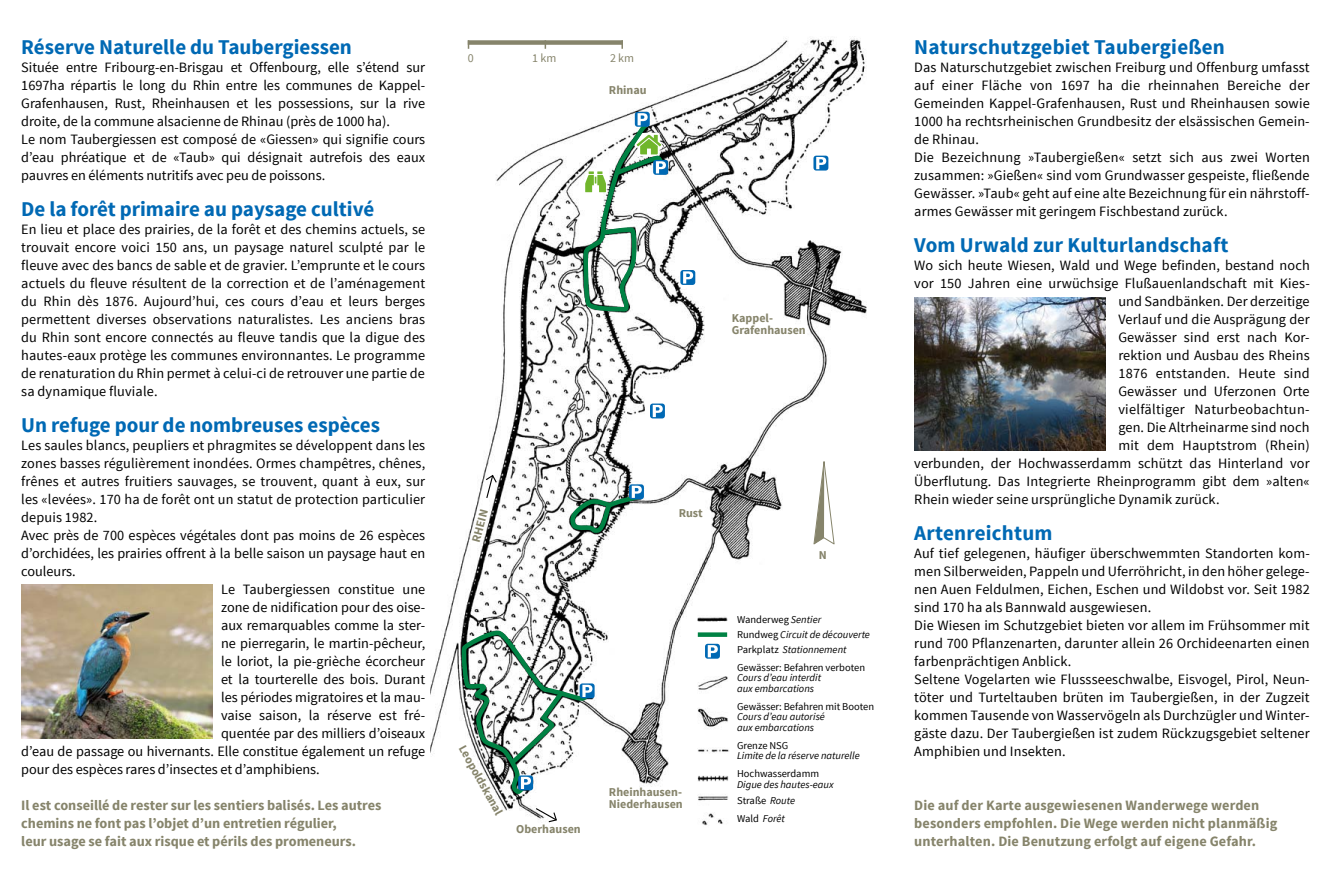
<style>
.page{position:relative;width:1331px;height:893px;background:#fff}
.page>*{position:absolute;margin:0;border:0;box-sizing:border-box;transform-origin:0 0}
.t1{font:700 21px "Source Sans Pro";color:#0069b4}
.t2{font:14.25px/18px "Source Sans Pro";letter-spacing:.01em;color:#000}
.t3{font:700 14.25px/18px "Source Sans Pro";color:#86846b}
.t4{font:700 12px/12px "Source Sans Pro";color:#86846b}
.t5{font:12px "Source Sans Pro";color:#86846b}
.t6{font:italic 10.5px/15px "Source Sans Pro";color:#000}
.t7{font:10.5px "Source Sans Pro";color:#000}
.s1{font-style:normal}
</style>
<div class="page">
<img style="left:431px;top:38px;width:436px;height:778px">
<img style="left:693px;top:743px;width:37px;height:15px">
<img style="left:693px;top:771px;width:37px;height:55px">
<img style="left:21px;top:585px;width:192px;height:153px">
<img style="left:914px;top:297px;width:192px;height:153px">
<svg style="left:567px;top:484px;width:77px;height:52px"></svg>
<svg style="left:650px;top:404px;width:15px;height:14px"></svg>
<svg style="left:581px;top:112px;width:87px;height:203px"></svg>
<svg style="left:813px;top:156px;width:15px;height:15px"></svg>
<svg style="left:680px;top:270px;width:15px;height:15px"></svg>
<svg style="left:458px;top:627px;width:137px;height:173px"></svg>
<svg style="left:485px;top:474px;width:13px;height:25px"></svg>
<svg style="left:535px;top:807px;width:23px;height:16px"></svg>
<img style="left:693px;top:611px;width:105px;height:15px">
<img style="left:693px;top:672px;width:37px;height:23px">
<img style="left:693px;top:707px;width:37px;height:24px">
<div style="left:698px;top:632px;width:29px;height:5px;background:#008244"></div>
<svg style="left:813px;top:456px;width:22px;height:89px"></svg>
<div style="left:468px;top:40px;width:155px;height:5px;background:#86846b"></div>
<svg style="left:705px;top:644px;width:15px;height:15px"></svg>
<h1 class="t1" style="left:21px;top:34px;width:332px">Réserve Naturelle du Taubergiessen</h1>
<p class="t2" style="left:21px;top:59px;width:405px">Située entre Fribourg-en-Brisgau et Offenbourg, elle s’étend sur 1697ha répartis le long du Rhin entre les communes de Kappel-Grafenhausen, Rust, Rheinhausen et les possessions, sur la rive droite, de la commune alsacienne de Rhinau (près de 1000 ha).<br>Le nom Taubergiessen est composé de «Giessen» qui signifie cours d’eau phréatique et de «Taub» qui désignait autrefois des eaux pauvres en éléments nutritifs avec peu de poissons.</p>
<h1 class="t1" style="left:21px;top:196px;width:355px">De la forêt primaire au paysage cultivé</h1>
<p class="t2" style="left:21px;top:221px;width:405px;text-align:justify">En lieu et place des prairies, de la forêt et des chemins actuels, se trouvait encore voici 150 ans, un paysage naturel sculpté par le fleuve avec des bancs de sable et de gravier. L’emprunte et le cours actuels du fleuve résultent de la correction et de l’aménagement du Rhin dès 1876. Aujourd’hui, ces cours d’eau et leurs berges permettent diverses observations naturalistes. Les anciens bras du Rhin sont encore connectés au fleuve tandis que la digue des hautes-eaux protège les communes environnantes. Le programme de renaturation du Rhin permet à celui-ci de retrouver une partie de sa dynamique fluviale.</p>
<h1 class="t1" style="left:21px;top:412px;width:360px">Un refuge pour de nombreuses espèces</h1>
<p class="t2" style="left:21px;top:437px;width:405px">Les saules blancs, peupliers et phragmites se développent dans les</p>
<p class="t2" style="left:21px;top:455px;width:405px">zones basses régulièrement inondées. Ormes champêtres, chênes,</p>
<p class="t2" style="left:21px;top:473px;width:405px">frênes et autres fruitiers sauvages, se trouvent, quant à eux, sur</p>
<p class="t2" style="left:21px;top:491px;width:405px">les «levées». 170 ha de forêt ont un statut de protection particulier</p>
<p class="t2" style="left:21px;top:509px;width:78px">depuis 1982.</p>
<p class="t2" style="left:21px;top:527px;width:405px">Avec près de 700 espèces végétales dont pas moins de 26 espèces</p>
<p class="t2" style="left:21px;top:545px;width:405px">d’orchidées, les prairies offrent à la belle saison un paysage haut en</p>
<p class="t2" style="left:21px;top:563px;width:56px">couleurs.</p>
<p class="t2" style="left:221px;top:581px;width:206px">Le Taubergiessen constitue une</p>
<p class="t2" style="left:221px;top:598px;width:206px">zone de nidification pour des oise-</p>
<p class="t2" style="left:221px;top:616px;width:206px">aux remarquables comme la ster-</p>
<p class="t2" style="left:221px;top:634px;width:206px">ne pierregarin, le martin-pêcheur,</p>
<p class="t2" style="left:221px;top:652px;width:206px">le loriot, la pie-grièche écorcheur</p>
<p class="t2" style="left:221px;top:670px;width:206px">et la tourterelle des bois. Durant</p>
<p class="t2" style="left:221px;top:688px;width:206px">les périodes migratoires et la mau-</p>
<p class="t2" style="left:221px;top:706px;width:206px">vaise saison, la réserve est fré-</p>
<p class="t2" style="left:221px;top:724px;width:206px">quentée par des milliers d’oiseaux</p>
<p class="t2" style="left:21px;top:742px;width:405px">d’eau de passage ou hivernants. Elle constitue également un refuge</p>
<p class="t2" style="left:21px;top:760px;width:300px">pour des espèces rares d’insectes et d’amphibiens.</p>
<p class="t3" style="left:21px;top:797px;width:362px">Il est conseillé de rester sur les sentiers balisés. Les autres chemins ne font pas l’objet d’un entretien régulier,<br>leur usage se fait aux risque et périls des promeneurs.</p>
<p class="t5" style="left:468px;top:50px;width:7px">0</p>
<p class="t5" style="left:532px;top:50px;width:26px">1 km</p>
<p class="t5" style="left:610px;top:50px;width:25px">2 km</p>
<p class="t4" style="left:609px;top:85px;width:39px">Rhinau</p>
<p class="t4" style="left:732px;top:312px;width:76px">Kappel-<br>Grafenhausen</p>
<p class="t4" style="left:470px;top:541px;width:35px;rotate:-75deg">RHEIN</p>
<p class="t4" style="left:679px;top:508px;width:26px">Rust</p>
<p class="t4" style="left:467px;top:743px;width:79px;rotate:61deg">Leopoldskanal</p>
<p class="t4" style="left:516px;top:823px;width:66px">Oberhausen</p>
<p class="t4" style="left:609px;top:786px;width:75px">Rheinhausen-<br>Niederhausen</p>
<p class="t4" style="left:819px;top:549px;width:9px">N</p>
<p class="t6" style="left:737px;top:612px;width:134px"><span class="s1">Wanderweg</span> Sentier<br><span class="s1">Rundweg</span> Circuit de découverte<br><span class="s1">Parkplatz</span> Stationnement</p>
<p class="t7" style="left:737px;top:661px;width:130px">Gewässer: Befahren verboten</p>
<p class="t6" style="left:737px;top:672px;width:86px;line-height:10.5px">Cours d’eau interdit aux embarcations</p>
<p class="t7" style="left:737px;top:700px;width:139px">Gewässer: Befahren mit Booten</p>
<p class="t6" style="left:737px;top:711px;width:89px;line-height:10.5px">Cours d’eau autorisé aux embarcations</p>
<p class="t7" style="left:737px;top:739px;width:53px">Grenze NSG</p>
<p class="t6" style="left:737px;top:748px;width:124px">Limite de la réserve naturelle</p>
<p class="t7" style="left:737px;top:767px;width:84px">Hochwasserdamm</p>
<p class="t6" style="left:737px;top:776px;width:98px;line-height:16.5px">Digue des hautes-eaux<br><span class="s1">Straße</span> Route</p>
<p class="t6" style="left:737px;top:811px;width:49px"><span class="s1">Wald</span> Forêt</p>
<h1 class="t1" style="left:914px;top:34px;width:312px">Naturschutzgebiet Taubergießen</h1>
<p class="t2" style="left:914px;top:59px;width:397px">Das Naturschutzgebiet zwischen Freiburg und Offenburg umfasst auf einer Fläche von 1697 ha die rheinnahen Bereiche der Gemeinden Kappel-Grafenhausen, Rust und Rheinhausen sowie 1000 ha rechtsrheinischen Grundbesitz der elsässischen Gemein&shy;de Rhinau.<br>Die Bezeichnung »Taubergießen« setzt sich aus zwei Worten zusammen: »Gießen« sind vom Grundwasser gespeiste, fließende Gewässer. »Taub« geht auf eine alte Bezeichnung für ein nährstoff&shy;armes Gewässer mit geringem Fischbestand zurück.</p>
<h1 class="t1" style="left:914px;top:232px;width:316px">Vom Urwald zur Kulturlandschaft</h1>
<p class="t2" style="left:914px;top:257px;width:397px">Wo sich heute Wiesen, Wald und Wege befinden, bestand noch</p>
<p class="t2" style="left:914px;top:275px;width:397px">vor 150 Jahren eine urwüchsige Flußauenlandschaft mit Kies-</p>
<p class="t2" style="left:1118px;top:293px;width:193px">und Sandbänken. Der derzeitige</p>
<p class="t2" style="left:1118px;top:311px;width:193px">Verlauf und die Ausprägung der</p>
<p class="t2" style="left:1118px;top:329px;width:193px">Gewässer sind erst nach Kor-</p>
<p class="t2" style="left:1118px;top:347px;width:193px">rektion und Ausbau des Rheins</p>
<p class="t2" style="left:1118px;top:365px;width:193px">1876 entstanden. Heute sind</p>
<p class="t2" style="left:1118px;top:383px;width:193px">Gewässer und Uferzonen Orte</p>
<p class="t2" style="left:1118px;top:401px;width:193px">vielfältiger Naturbeobachtun-</p>
<p class="t2" style="left:1118px;top:418px;width:193px">gen. Die Altrheinarme sind noch</p>
<p class="t2" style="left:1118px;top:436px;width:193px">mit dem Hauptstrom (Rhein)</p>
<p class="t2" style="left:914px;top:454px;width:397px">verbunden, der Hochwasserdamm schützt das Hinterland vor</p>
<p class="t2" style="left:914px;top:472px;width:397px">Überflutung. Das Integrierte Rheinprogramm gibt dem »alten«</p>
<p class="t2" style="left:914px;top:490px;width:307px">Rhein wieder seine ursprüngliche Dynamik zurück.</p>
<h1 class="t1" style="left:914px;top:520px;width:140px">Artenreichtum</h1>
<p class="t2" style="left:914px;top:545px;width:397px">Auf tief gelegenen, häufiger überschwemmten Standorten kom&shy;men Silberweiden, Pappeln und Uferröhricht, in den höher gelege&shy;nen Auen Feldulmen, Eichen, Eschen und Wildobst vor. Seit 1982 sind 170 ha als Bannwald ausgewiesen.<br>Die Wiesen im Schutzgebiet bieten vor allem im Frühsommer mit rund 700 Pflanzenarten, darunter allein 26 Orchideenarten einen farbenprächtigen Anblick.<br>Seltene Vogelarten wie Flussseeschwalbe, Eisvogel, Pirol, Neun&shy;töter und Turteltauben brüten im Taubergießen, in der Zugzeit kommen Tausende von Wasservögeln als Durchzügler und Winter&shy;gäste dazu. Der Taubergießen ist zudem Rückzugsgebiet seltener Amphibien und Insekten.</p>
<p class="t3" style="left:914px;top:797px;width:365px">Die auf der Karte ausgewiesenen Wanderwege werden besonders empfohlen. Die Wege werden nicht planmäßig unterhalten. Die Benutzung erfolgt auf eigene Gefahr.</p>
</div>
